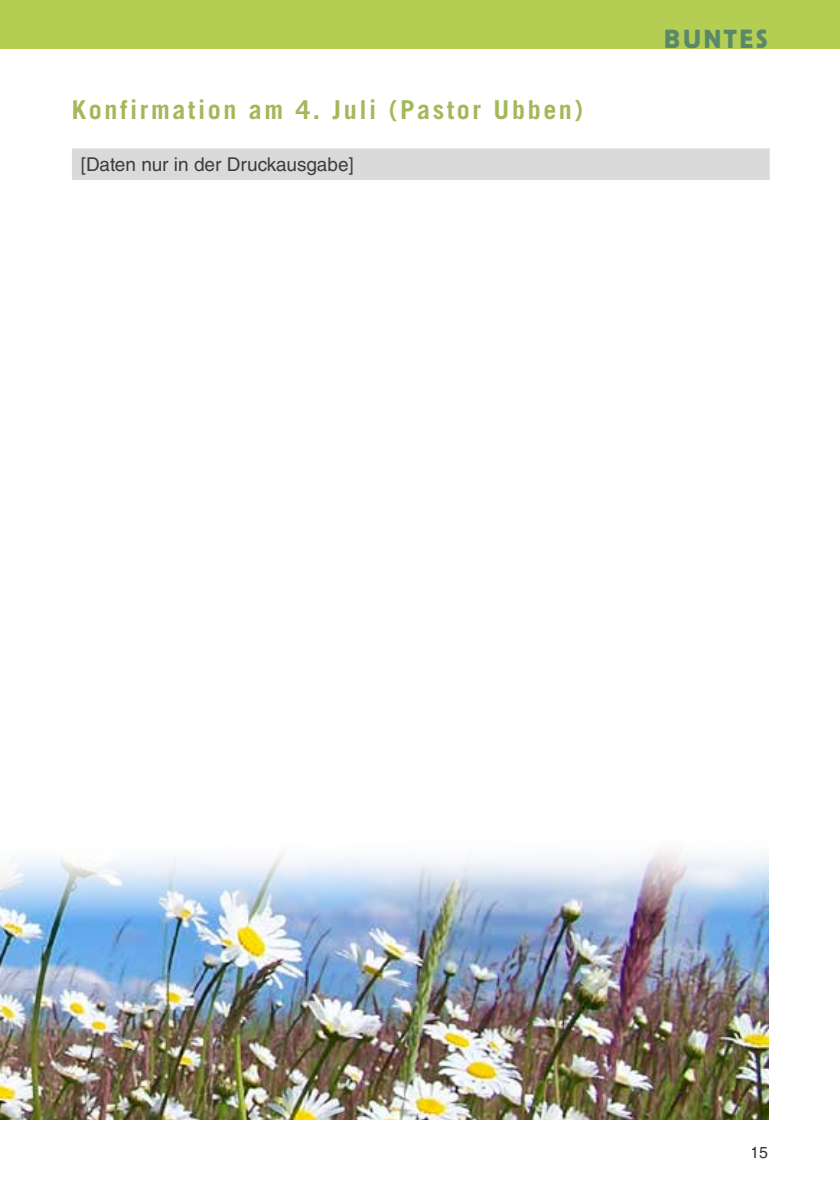
<style>
.page{position:relative;width:840px;height:1191px;background:#fff}
.page>*{position:absolute;margin:0;border:0;box-sizing:border-box;transform-origin:0 0}
.t1{font:700 26px "Trade Gothic LT Pro";letter-spacing:.1em;color:#a3b75b}
.t2{font:26px "Block Pro";letter-spacing:.13em;color:#598969}
.t3{font:19px "Helvetica LT Std";color:#3c3c3b}
.t4{font:16px "Helvetica LT Std";color:#000}
</style>
<div class="page">
<div style="left:0;top:0;width:839px;height:49px;background:#b4ce53"></div>
<div style="left:73px;top:149px;width:695px;height:30px;background:#dadada"></div>
<hr style="left:72px;top:148px;width:697px;height:2px;background:#dadada">
<hr style="left:72px;top:150px;width:2px;height:28px;background:#dadada">
<hr style="left:767px;top:150px;width:2px;height:28px;background:#dadada">
<hr style="left:72px;top:178px;width:697px;height:2px;background:#dadada">
<img style="left:0;top:849px;width:768px;height:270px">
<p class="t1" style="left:72px;top:94px;width:512px">Konfirmation am 4. Juli (Pastor Ubben)</p>
<p class="t3" style="left:81px;top:153px;width:274px">[Daten nur in der Druckausgabe]</p>
<p class="t2" style="left:664px;top:22px;width:105px">BUNTES</p>
<p class="t4" style="left:750px;top:1143px;width:19px">15</p>
</div>
